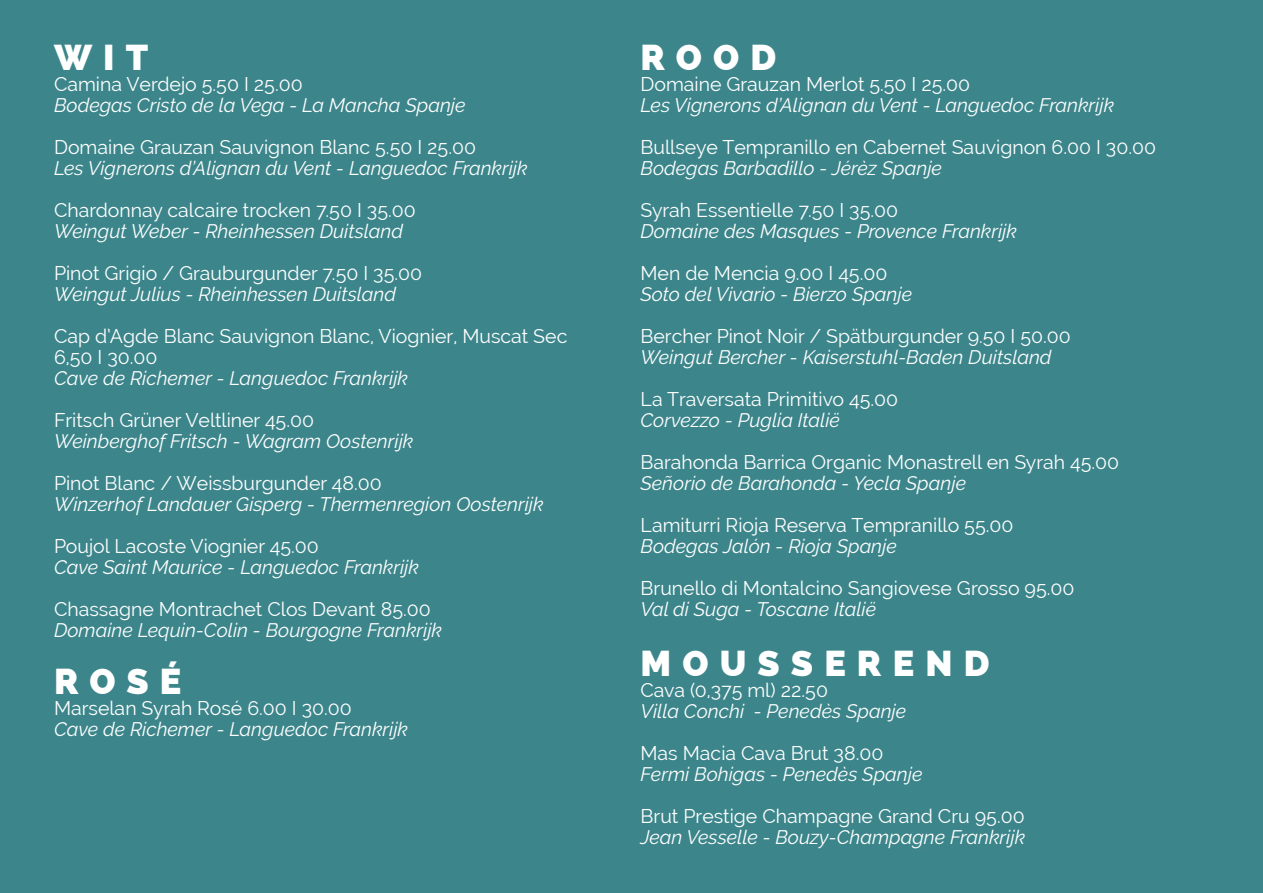
<style>
.page{position:relative;width:1263px;height:893px;background:#3c868b}
.page>*{position:absolute;margin:0;border:0;box-sizing:border-box;transform-origin:0 0}
.t1{font:800 36px "Raleway";letter-spacing:.31em;color:#fff}
.t2{font:italic 19.5px "Raleway";color:#fff}
.t3{font:19.5px/21px "Raleway";color:#fff}
</style>
<div class="page">
<h1 class="t1" style="left:54px;top:36px;width:96px">WIT</h1>
<p class="t3" style="left:54px;top:73px;width:250px">Camina Verdejo 5.50 I 25.00</p>
<p class="t2" style="left:54px;top:94px;width:413px">Bodegas Cristo de la Vega - La Mancha Spanje</p>
<p class="t3" style="left:54px;top:136px;width:424px">Domaine Grauzan Sauvignon Blanc 5.50 I 25.00</p>
<p class="t2" style="left:54px;top:157px;width:475px">Les Vignerons d’Alignan du Vent - Languedoc Frankrijk</p>
<p class="t3" style="left:54px;top:199px;width:363px">Chardonnay calcaire trocken 7.50 I 35.00</p>
<p class="t2" style="left:54px;top:220px;width:351px">Weingut Weber - Rheinhessen Duitsland</p>
<p class="t3" style="left:54px;top:262px;width:370px">Pinot Grigio / Grauburgunder 7.50 I 35.00</p>
<p class="t2" style="left:54px;top:283px;width:344px">Weingut Julius - Rheinhessen Duitsland</p>
<p class="t3" style="left:54px;top:325px;width:515px">Cap d’Agde Blanc Sauvignon Blanc, Viognier, Muscat Sec<br>6,50 I 30.00</p>
<p class="t2" style="left:54px;top:367px;width:356px">Cave de Richemer - Languedoc Frankrijk</p>
<p class="t3" style="left:54px;top:409px;width:261px">Fritsch Grüner Veltliner 45.00</p>
<p class="t2" style="left:54px;top:430px;width:361px">Weinberghof Fritsch - Wagram Oostenrijk</p>
<p class="t3" style="left:54px;top:472px;width:329px">Pinot Blanc / Weissburgunder 48.00</p>
<p class="t2" style="left:54px;top:493px;width:491px">Winzerhof Landauer Gisperg - Thermenregion Oostenrijk</p>
<p class="t3" style="left:54px;top:535px;width:266px">Poujol Lacoste Viognier 45.00</p>
<p class="t2" style="left:54px;top:556px;width:366px">Cave Saint Maurice - Languedoc Frankrijk</p>
<p class="t3" style="left:54px;top:598px;width:378px">Chassagne Montrachet Clos Devant 85.00</p>
<p class="t2" style="left:54px;top:619px;width:390px">Domaine Lequin-Colin - Bourgogne Frankrijk</p>
<h1 class="t1" style="left:54px;top:660px;width:129px">ROSÉ</h1>
<p class="t3" style="left:54px;top:697px;width:299px">Marselan Syrah Rosé 6.00 I 30.00</p>
<p class="t2" style="left:54px;top:718px;width:356px">Cave de Richemer - Languedoc Frankrijk</p>
<h1 class="t1" style="left:640px;top:36px;width:137px">ROOD</h1>
<p class="t3" style="left:640px;top:73px;width:331px">Domaine Grauzan Merlot 5.50 I 25.00</p>
<p class="t2" style="left:640px;top:94px;width:475px">Les Vignerons d’Alignan du Vent - Languedoc Frankrijk</p>
<p class="t3" style="left:640px;top:136px;width:517px">Bullseye Tempranillo en Cabernet Sauvignon 6.00 I 30.00</p>
<p class="t2" style="left:640px;top:157px;width:303px">Bodegas Barbadillo - Jérèz Spanje</p>
<p class="t3" style="left:640px;top:199px;width:259px">Syrah Essentielle 7.50 I 35.00</p>
<p class="t2" style="left:640px;top:220px;width:378px">Domaine des Masques - Provence Frankrijk</p>
<p class="t3" style="left:640px;top:262px;width:248px">Men de Mencia 9.00 I 45.00</p>
<p class="t2" style="left:640px;top:283px;width:273px">Soto del Vivario - Bierzo Spanje</p>
<p class="t3" style="left:640px;top:325px;width:432px">Bercher Pinot Noir / Spätburgunder 9.50 I 50.00</p>
<p class="t2" style="left:640px;top:346px;width:413px">Weingut Bercher - Kaiserstuhl-Baden Duitsland</p>
<p class="t3" style="left:640px;top:388px;width:259px">La Traversata Primitivo 45.00</p>
<p class="t2" style="left:640px;top:409px;width:201px">Corvezzo - Puglia Italië</p>
<p class="t3" style="left:640px;top:451px;width:480px">Barahonda Barrica Organic Monastrell en Syrah 45.00</p>
<p class="t2" style="left:640px;top:472px;width:327px">Señorio de Barahonda - Yecla Spanje</p>
<p class="t3" style="left:640px;top:514px;width:374px">Lamiturri Rioja Reserva Tempranillo 55.00</p>
<p class="t2" style="left:640px;top:535px;width:258px">Bodegas Jalón - Rioja Spanje</p>
<p class="t3" style="left:640px;top:577px;width:435px">Brunello di Montalcino Sangiovese Grosso 95.00</p>
<p class="t2" style="left:640px;top:598px;width:237px">Val di Suga - Toscane Italië</p>
<h1 class="t1" style="left:640px;top:642px;width:351px">MOUSSEREND</h1>
<p class="t3" style="left:640px;top:679px;width:189px">Cava (0,375 ml) 22.50</p>
<p class="t2" style="left:640px;top:700px;width:267px">Villa Conchi - Penedès Spanje</p>
<p class="t3" style="left:640px;top:742px;width:244px">Mas Macia Cava Brut 38.00</p>
<p class="t2" style="left:640px;top:763px;width:284px">Fermi Bohigas - Penedès Spanje</p>
<p class="t3" style="left:640px;top:805px;width:386px">Brut Prestige Champagne Grand Cru 95.00</p>
<p class="t2" style="left:640px;top:826px;width:386px">Jean Vesselle - Bouzy-Champagne Frankrijk</p>
</div>
